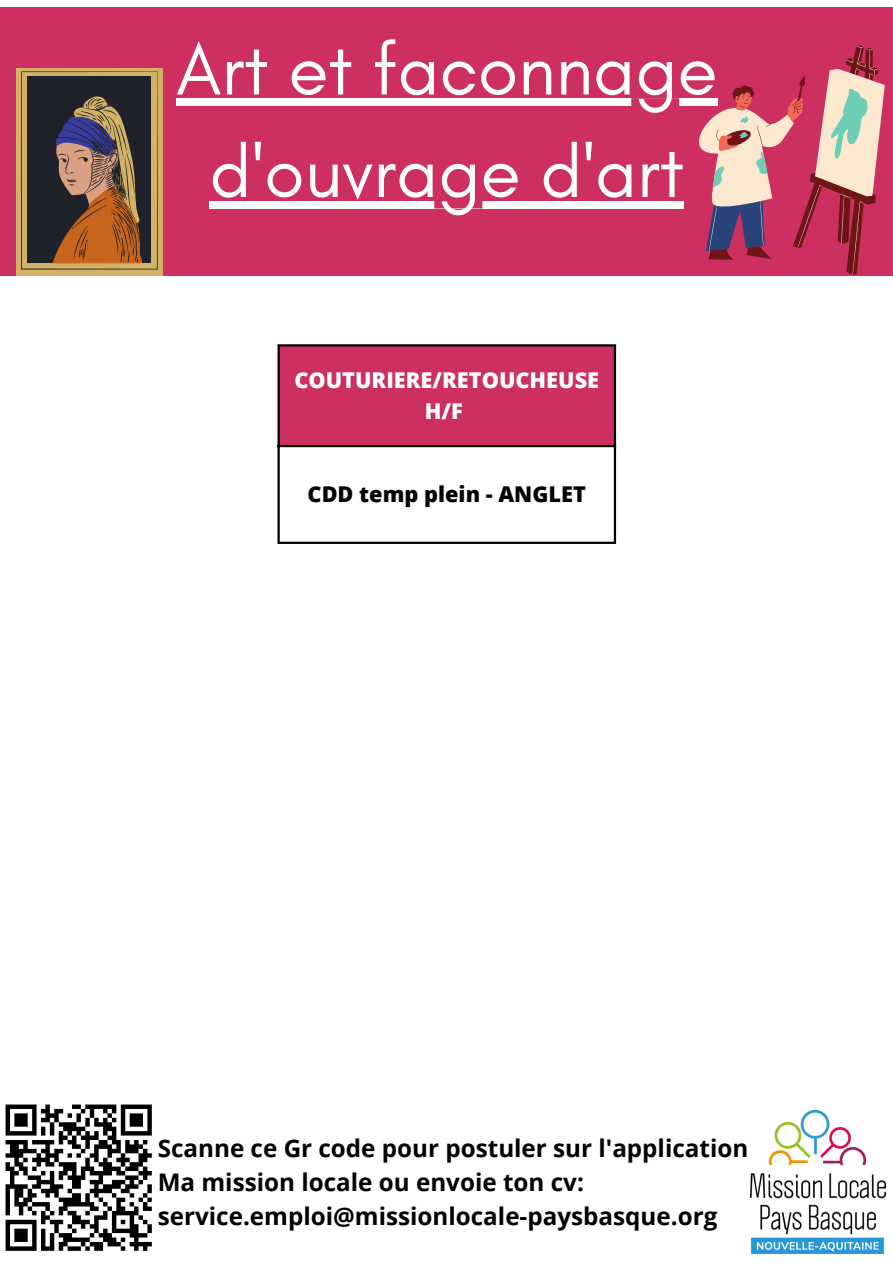
<style>
.page{position:relative;width:893px;height:1263px;background:#fff}
.page>*{position:absolute;margin:0;border:0;box-sizing:border-box;transform-origin:0 0}
.t1{font:73.5px/102.4px "Glacial Indifference";color:#fff;text-align:center}
.t2{font:700 24.22px/33.8px "Open Sans";color:#000}
.t3{font:800 21.75px/30.4px "Open Sans";color:#fff;text-align:center}
.t4{font:800 21.75px "Open Sans";color:#000}
</style>
<div class="page">
<div style="left:0;top:7px;width:893px;height:268px;background:#cc2f60"></div>
<div style="left:278px;top:345px;width:337px;height:101px;background:#cc2f60"></div>
<hr style="left:277px;top:346px;width:3px;height:196px;background:#000">
<hr style="left:614px;top:346px;width:2px;height:196px;background:#000">
<hr style="left:277px;top:344px;width:339px;height:2px;background:#000">
<hr style="left:277px;top:445px;width:339px;height:2px;background:#000">
<hr style="left:277px;top:542px;width:339px;height:2px;background:#000">
<img style="left:750px;top:1110px;width:136px;height:143px">
<img style="left:5px;top:1104px;width:147px;height:147px">
<div style="left:16px;top:68px;width:146px;height:207px;background:#d1b266"></div>
<svg style="left:21px;top:71px;width:137px;height:199px"></svg>
<svg style="left:699px;top:45px;width:186px;height:230px"></svg>
<div style="left:176px;top:98px;width:541px;height:8px;background:#fff"></div>
<div style="left:209px;top:201px;width:475px;height:7px;background:#fff"></div>
<h1 class="t1" style="left:176px;top:18px;width:543px">Art et faconnage d'ouvrage d'art</h1>
<p class="t3" style="left:294px;top:364px;width:306px">COUTURIERE/RETOUCHEUSE<br>H/F</p>
<p class="t4" style="left:307px;top:479px;width:280px">CDD temp plein - ANGLET</p>
<p class="t2" style="left:158px;top:1131px;width:592px">Scanne ce Gr code pour postuler sur l'application<br>Ma mission locale ou envoie ton cv: service.emploi@missionlocale-paysbasque.org</p>
</div>
